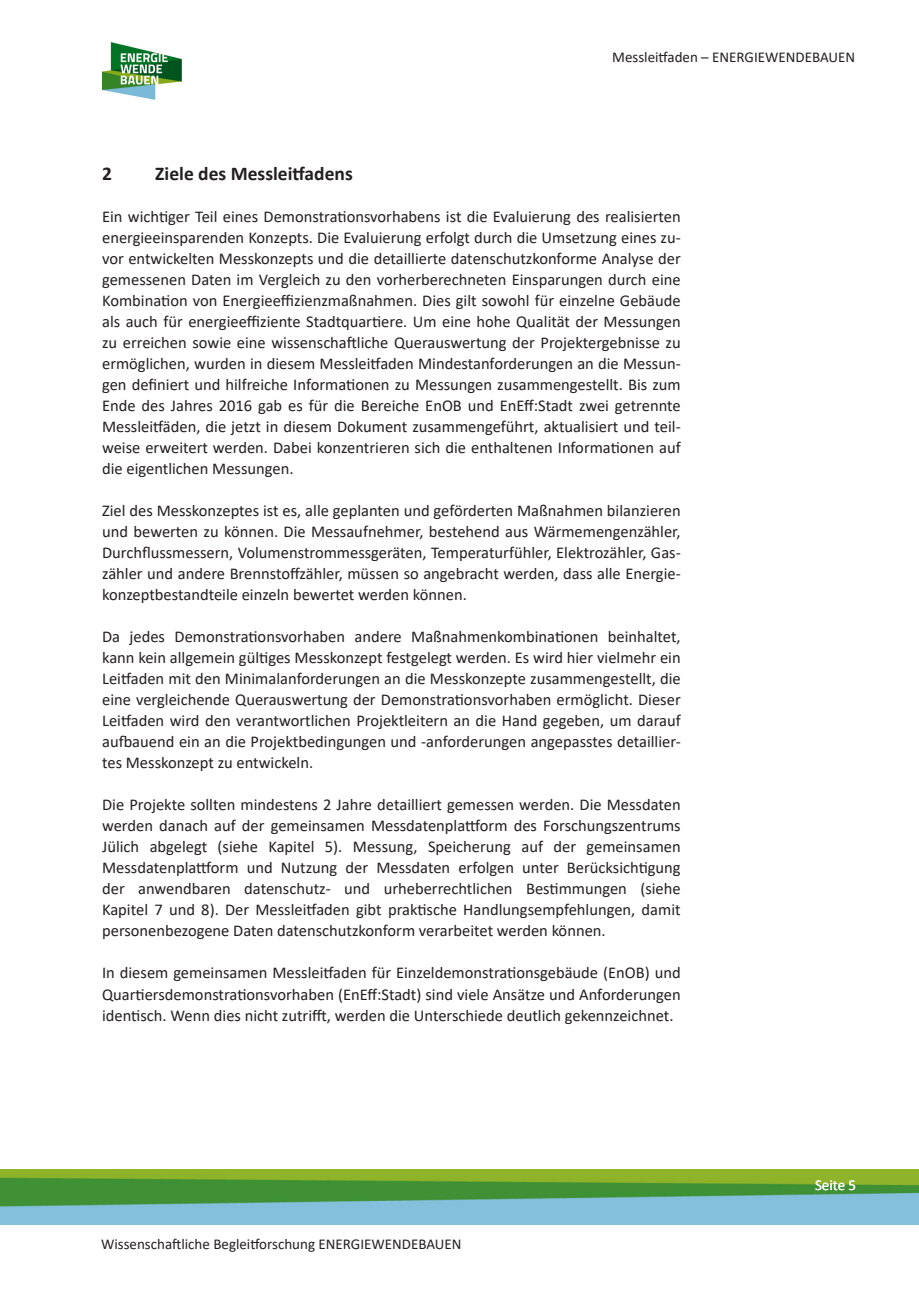
<style>
.page{position:relative;width:919px;height:1289px;background:#fff}
.page>*{position:absolute;margin:0;border:0;box-sizing:border-box;transform-origin:0 0}
.t1{font:700 19.5px "Calibri";color:#231f20}
.t2{font:16.5px/21px "Calibri";color:#231f20;text-align:justify}
.t3{font:15px "Calibri";color:#231f20}
.t4{font:15px "Calibri";color:#fff}
</style>
<div class="page">
<img style="left:0;top:1169px;width:918px;height:54px">
<img style="left:102px;top:43px;width:80px;height:57px">
<p class="t3" style="left:612px;top:47px;width:244px">Messleitfaden – ENERGIEWENDEBAUEN</p>
<p class="t1" style="left:102px;top:160px;width:11px">2</p>
<p class="t1" style="left:155px;top:160px;width:199px">Ziele des Messleitfadens</p>
<p class="t2" style="left:102px;top:206px;width:580px">Ein wichtiger Teil eines Demonstrationsvorhabens ist die Evaluierung des realisierten energieeinsparenden Konzepts. Die Evaluierung erfolgt durch die Umsetzung eines zu&shy;vor entwickelten Messkonzepts und die detaillierte datenschutzkonforme Analyse der gemessenen Daten im Vergleich zu den vorherberechneten Einsparungen durch eine Kombination von Energieeffizienzmaßnahmen. Dies gilt sowohl für einzelne Gebäude als auch für energieeffiziente Stadtquartiere. Um eine hohe Qualität der Messungen zu erreichen sowie eine wissenschaftliche Querauswertung der Projektergebnisse zu ermöglichen, wurden in diesem Messleitfaden Mindestanforderungen an die Messun&shy;gen definiert und hilfreiche Informationen zu Messungen zusammengestellt. Bis zum Ende des Jahres 2016 gab es für die Bereiche EnOB und EnEff:Stadt zwei getrennte Messleitfäden, die jetzt in diesem Dokument zusammengeführt, aktualisiert und teil&shy;weise erweitert werden. Dabei konzentrieren sich die enthaltenen Informationen auf die eigentlichen Messungen.</p>
<p class="t2" style="left:102px;top:500px;width:580px">Ziel des Messkonzeptes ist es, alle geplanten und geförderten Maßnahmen bilanzieren und bewerten zu können. Die Messaufnehmer, bestehend aus Wärmemengenzähler, Durchflussmessern, Volumenstrommessgeräten, Temperaturfühler, Elektrozähler, Gas&shy;zähler und andere Brennstoffzähler, müssen so angebracht werden, dass alle Energie&shy;konzeptbestandteile einzeln bewertet werden können.</p>
<p class="t2" style="left:102px;top:626px;width:580px">Da jedes Demonstrationsvorhaben andere Maßnahmenkombinationen beinhaltet, kann kein allgemein gültiges Messkonzept festgelegt werden. Es wird hier vielmehr ein Leitfaden mit den Minimalanforderungen an die Messkonzepte zusammengestellt, die eine vergleichende Querauswertung der Demonstrationsvorhaben ermöglicht. Dieser Leitfaden wird den verantwortlichen Projektleitern an die Hand gegeben, um darauf aufbauend ein an die Projektbedingungen und -anforderungen angepasstes detaillier&shy;tes Messkonzept zu entwickeln.</p>
<p class="t2" style="left:102px;top:794px;width:580px">Die Projekte sollten mindestens 2 Jahre detailliert gemessen werden. Die Messdaten werden danach auf der gemeinsamen Messdatenplattform des Forschungszentrums Jülich abgelegt (siehe Kapitel 5). Messung, Speicherung auf der gemeinsamen Messdatenplattform und Nutzung der Messdaten erfolgen unter Berücksichtigung der anwendbaren datenschutz- und urheberrechtlichen Bestimmungen (siehe Kapitel 7 und 8). Der Messleitfaden gibt praktische Handlungsempfehlungen, damit personenbezogene Daten datenschutzkonform verarbeitet werden können.</p>
<p class="t2" style="left:102px;top:962px;width:580px">In diesem gemeinsamen Messleitfaden für Einzeldemonstrationsgebäude (EnOB) und Quartiersdemonstrationsvorhaben (EnEff:Stadt) sind viele Ansätze und Anforderungen identisch. Wenn dies nicht zutrifft, werden die Unterschiede deutlich gekennzeichnet.</p>
<p class="t3" style="left:101px;top:1233px;width:362px">Wissenschaftliche Begleitforschung ENERGIEWENDEBAUEN</p>
<p class="t4" style="left:815px;top:1174px;width:43px">Seite 5</p>
</div>
